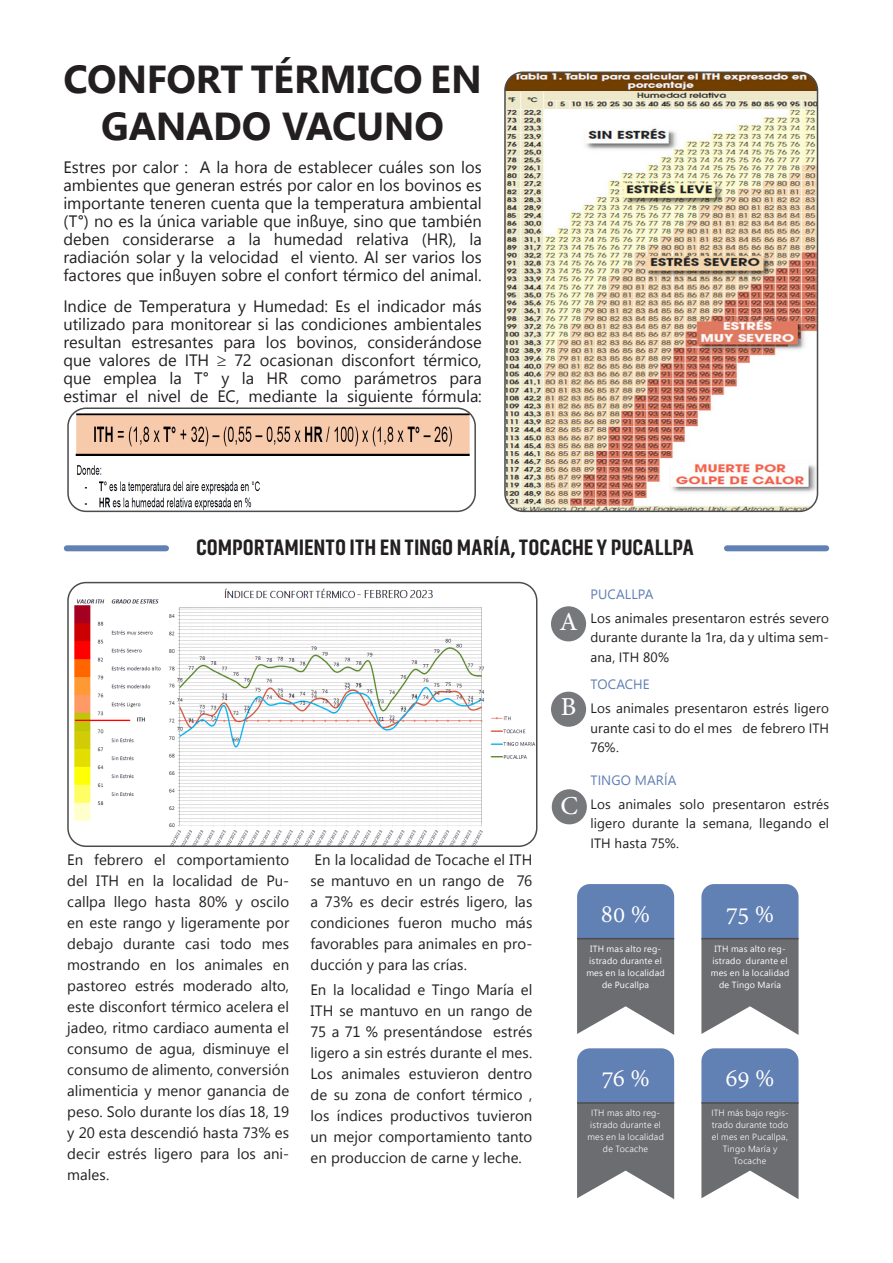
<style>
.page{position:relative;width:893px;height:1263px;background:#fff}
.page>*{position:absolute;margin:0;border:0;box-sizing:border-box;transform-origin:0 0}
.t1{font:700 39px/46.8px "Myanmar Text";letter-spacing:-.01em;color:#231f20;text-align:center}
.t2{font:27px "Adobe Devanagari";letter-spacing:-.015em;color:#fff}
.t3{font:25.5px "Adobe Hebrew";color:#fff}
.t4{font:800 22.5px "Akhand";letter-spacing:.005em;color:#231f20}
.t5{font:16.5px "Segoe UI Emoji";color:#231f20}
.t6{font:15px/21px "Myanmar Text";letter-spacing:.005em;color:#231f20;text-align:justify}
.t7{font:13.5px "Segoe UI Emoji";color:#231f20}
.t8{font:300 9px/12px "Nirmala UI";letter-spacing:.02em;color:#fff;text-align:center}
.t9{font:9px/12px "Myanmar Text";letter-spacing:.02em;color:#fff;text-align:center}
</style>
<div class="page">
<svg style="left:577px;top:884px;width:97px;height:151px;background:#778296"></svg>
<svg style="left:577px;top:1048px;width:97px;height:151px;background:#778296"></svg>
<svg style="left:701px;top:884px;width:97px;height:151px;background:#778396"></svg>
<svg style="left:701px;top:1048px;width:97px;height:151px;background:#778397"></svg>
<hr style="left:577px;top:938px;width:97px;height:1px;background:#4b4c4d">
<hr style="left:577px;top:1102px;width:97px;height:2px;background:#4b4c4d">
<hr style="left:701px;top:938px;width:97px;height:1px;background:#4b4c4d">
<hr style="left:701px;top:1102px;width:97px;height:2px;background:#4b4c4d">
<div style="left:551px;top:692px;width:35px;height:35px;background:#76787b;border-radius:50%"></div>
<div style="left:552px;top:789px;width:35px;height:35px;background:#76787b;border-radius:50%"></div>
<div style="left:67px;top:545px;width:99px;height:6px;background:#6180b3"></div>
<div style="left:727px;top:545px;width:99px;height:6px;background:#6180b3"></div>
<img style="left:70px;top:410px;width:405px;height:101px">
<div style="left:67px;top:407px;width:409px;height:105px;border:2px solid #4b4c4d;border-radius:18px"></div>
<img style="left:505px;top:72px;width:312px;height:439px">
<div style="left:504px;top:72px;width:314px;height:440px;border:2px solid #4b4c4d;border-radius:18px"></div>
<img style="left:70px;top:583px;width:467px;height:263px">
<div style="left:67px;top:582px;width:470px;height:265px;border:2px solid #4b4c4d;border-radius:18px"></div>
<div style="left:551px;top:606px;width:35px;height:35px;background:#76787b;border-radius:50%"></div>
<h1 class="t1" style="left:63px;top:56px;width:420px">CONFORT TÉRMICO EN<br>GANADO VACUNO</h1>
<p class="t5" style="left:72px;top:158px;width:61px">▲▼ ▲ □</p>
<p class="t5" style="left:307px;top:158px;width:37px">▲▼ ●</p>
<p class="t5" style="left:386px;top:158px;width:97px">◆ ● ▲ ▲□■ ●□▲</p>
<p class="t5" style="left:108px;top:176px;width:55px">■▼ ▲ ❑◆</p>
<p class="t5" style="left:194px;top:176px;width:114px">■ ■ ▲▼▲ □</p>
<p class="t5" style="left:333px;top:176px;width:150px">●□ ■ ●□▲ □❖ ■□▲ ▲</p>
<p class="t5" style="left:91px;top:194px;width:84px">□▼■▼ ▼■</p>
<p class="t5" style="left:197px;top:194px;width:125px">■ ◆ ■▼ ❑◆ ● ▼</p>
<p class="t5" style="left:454px;top:194px;width:29px">■▼ ●</p>
<p class="t5" style="left:94px;top:212px;width:51px">■□ ▲ ●</p>
<p class="t5" style="left:245px;top:212px;width:84px">● ❑◆ ■●◆</p>
<p class="t5" style="left:353px;top:212px;width:75px">▲ ■□ ❑◆ ▼</p>
<p class="t5" style="left:472px;top:212px;width:11px">■</p>
<p class="t5" style="left:100px;top:230px;width:57px">■ □■▲</p>
<p class="t5" style="left:371px;top:230px;width:31px">●▼❖</p>
<p class="t5" style="left:121px;top:248px;width:38px">■ ▲□●</p>
<p class="t5" style="left:191px;top:248px;width:50px">● ❖ ●□</p>
<p class="t5" style="left:300px;top:248px;width:184px">● ❖ ■▼□ ● ▲ ❖ □▲ ●□▲</p>
<p class="t5" style="left:85px;top:266px;width:155px">▼□ ▲ ❑◆ ■●◆ ■ ▲□</p>
<p class="t5" style="left:276px;top:266px;width:74px">● □■□▼ ▼</p>
<p class="t5" style="left:388px;top:266px;width:61px">□ ● ■</p>
<p class="t5" style="left:474px;top:266px;width:5px">●</p>
<p class="t5" style="left:68px;top:296px;width:11px">■</p>
<p class="t5" style="left:343px;top:296px;width:48px">▲ ● ■</p>
<p class="t5" style="left:63px;top:314px;width:24px">◆▼●</p>
<p class="t5" style="left:185px;top:314px;width:40px">□■ ▼□</p>
<p class="t5" style="left:258px;top:314px;width:71px">▲ ● ▲ □■</p>
<p class="t5" style="left:353px;top:314px;width:36px">□■ ▲</p>
<p class="t5" style="left:439px;top:314px;width:45px">■▼●▲</p>
<p class="t5" style="left:78px;top:332px;width:137px">▲◆●▼ ■ ▲▼ ▲ ■▼ ▲</p>
<p class="t5" style="left:266px;top:332px;width:89px">●□▲ □❖ ■□▲</p>
<p class="t5" style="left:375px;top:332px;width:28px">□■▲</p>
<p class="t5" style="left:437px;top:332px;width:37px">■ □▲</p>
<p class="t5" style="left:63px;top:350px;width:89px">❑◆ ❖ ●□ ▲</p>
<p class="t5" style="left:260px;top:350px;width:75px">□ ▲□■■</p>
<p class="t5" style="left:355px;top:350px;width:75px">▲□■□▼ ▼</p>
<p class="t5" style="left:409px;top:368px;width:29px">▼ □▲</p>
<p class="t5" style="left:135px;top:386px;width:48px">● ■❖●</p>
<p class="t5" style="left:294px;top:386px;width:112px">■▼ ● ▲ ◆ ■▼</p>
<h3 class="t4" style="left:196px;top:535px;width:499px">COMPORTAMIENTO ITH EN TINGO MARÍA, TOCACHE Y PUCALLPA</h3>
<p class="t6" style="left:67px;top:849px;width:223px">En febrero el comportamiento del ITH en la localidad de Pu&shy;callpa llego hasta 80% y oscilo en este rango y ligeramente por debajo durante casi todo mes mostrando en los animales en pastoreo estrés moderado alto, este disconfort térmico acelera el jadeo, ritmo cardiaco aumenta el consumo de agua, disminuye el consumo de alimento, conversión alimenticia y menor ganancia de peso. Solo durante los días 18, 19 y 20 esta descendió hasta 73% es decir estrés ligero para los ani&shy;males.</p>
<p class="t6" style="left:310px;top:849px;width:223px">En la localidad de Tocache el ITH se mantuvo en un rango de 76 a 73% es decir estrés ligero, las condiciones fueron mucho más favorables para animales en pro&shy;ducción y para las crías.</p>
<p class="t6" style="left:310px;top:979px;width:223px">En la localidad e Tingo María el ITH se mantuvo en un rango de 75 a 71 % presentándose estrés ligero a sin estrés durante el mes.<br>Los animales estuvieron dentro de su zona de confort térmico , los índices productivos tuvieron un mejor comportamiento tanto en produccion de carne y leche.</p>
<h3 class="t3" style="left:559px;top:606px;width:20px">A</h3>
<p class="t7" style="left:597px;top:610px;width:34px">□▲ ■</p>
<p class="t7" style="left:692px;top:610px;width:138px">▲■▼ □■ ▲▼ ▲ ▲❖ □</p>
<p class="t7" style="left:599px;top:629px;width:33px">◆ ■▼</p>
<p class="t7" style="left:649px;top:629px;width:47px">◆ ■▼ ●</p>
<p class="t7" style="left:758px;top:629px;width:17px">◆●▼</p>
<h3 class="t3" style="left:561px;top:691px;width:17px">B</h3>
<p class="t7" style="left:597px;top:700px;width:35px">□▲ ■</p>
<p class="t7" style="left:695px;top:700px;width:104px">▲ ■▼ □■ ▲▼ ▲ ●</p>
<p class="t7" style="left:590px;top:720px;width:33px">◆ ■▼</p>
<p class="t7" style="left:646px;top:720px;width:60px">▲ ▼□ □ ●</p>
<h3 class="t3" style="left:560px;top:790px;width:19px">C</h3>
<p class="t7" style="left:597px;top:796px;width:38px">□▲ ■</p>
<p class="t7" style="left:655px;top:796px;width:51px">● ▲ ▲□●□</p>
<p class="t7" style="left:732px;top:796px;width:98px">▲ ■▼ □■ ▲▼ ▲</p>
<p class="t7" style="left:590px;top:815px;width:119px">● □ ◆■▼ ● ▲</p>
<p class="t7" style="left:735px;top:815px;width:33px">■ ●●</p>
<p class="t7" style="left:788px;top:815px;width:43px">■ □ ●</p>
<p class="t7" style="left:601px;top:835px;width:40px">★ ▲▼</p>
<h2 class="t2" style="left:601px;top:899px;width:51px">80 %</h2>
<p class="t9" style="left:586px;top:942px;width:80px">ITH mas alto reg&shy;istrado durante el mes en la localidad de Pucallpa</p>
<h2 class="t2" style="left:726px;top:899px;width:50px">75 %</h2>
<p class="t9" style="left:711px;top:942px;width:80px">ITH mas alto reg&shy;istrado durante el mes en la localidad de Tingo María</p>
<h2 class="t2" style="left:601px;top:1063px;width:50px">76 %</h2>
<p class="t8" style="left:587px;top:1106px;width:78px">ITH mas alto reg&shy;istrado durante el mes en la localidad de Tocache</p>
<h2 class="t2" style="left:725px;top:1063px;width:51px">69 %</h2>
<p class="t8" style="left:711px;top:1106px;width:79px">ITH más bajo regis&shy;trado durante todo el mes en Pucallpa,<br>Tingo María y<br>Tocache</p>
</div>
